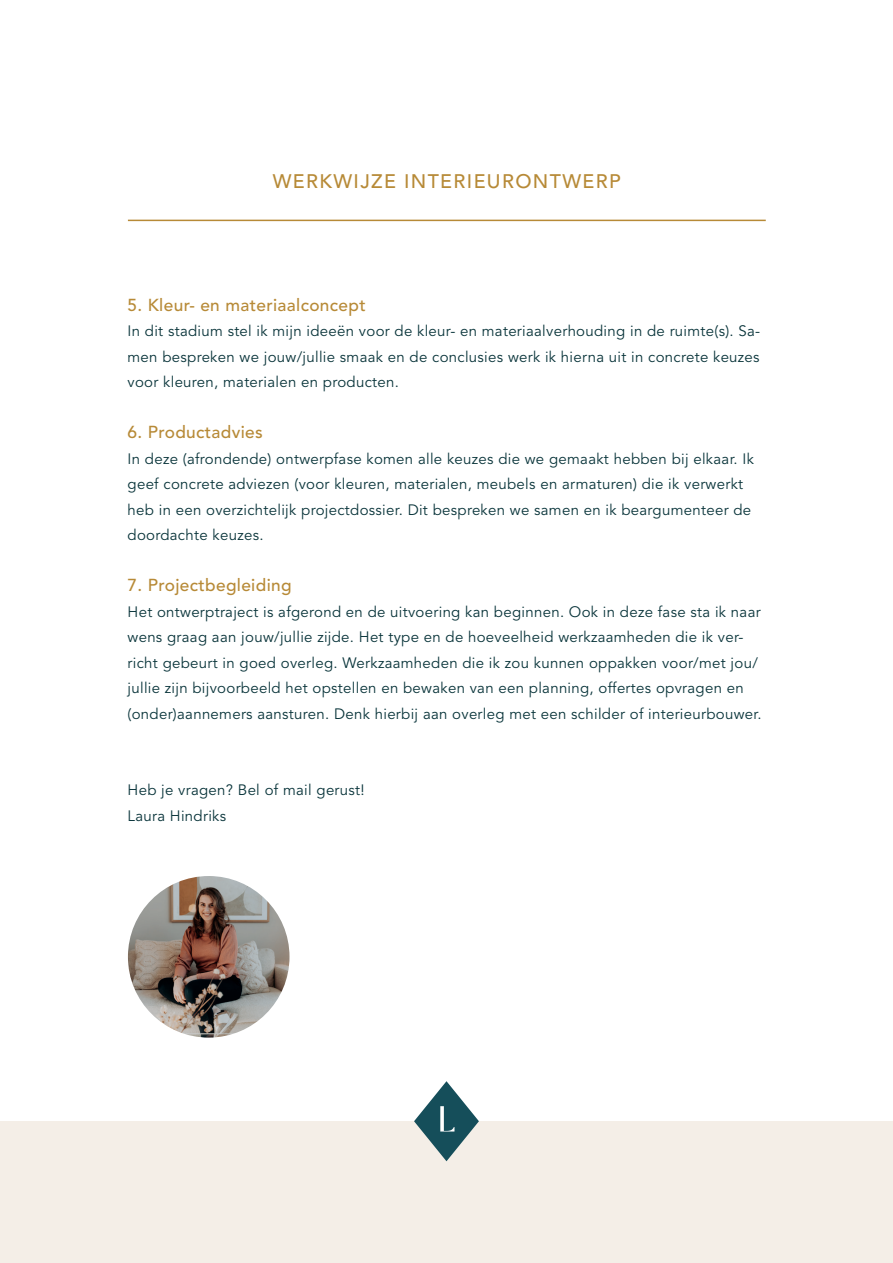
<style>
.page{position:relative;width:893px;height:1263px;background:#fff}
.page>*{position:absolute;margin:0;border:0;box-sizing:border-box;transform-origin:0 0}
.t1{font:500 19.5px "Avenir LT Std";letter-spacing:.07em;color:#b78a37}
.t2{font:500 17.25px "Avenir LT Std";letter-spacing:.02em;color:#b78a37}
.t3{font:15px/25.5px "Avenir LT Std";letter-spacing:.02em;color:#0a353b}
</style>
<div class="page">
<div style="left:0;top:1121px;width:893px;height:142px;background:#f4eee7"></div>
<svg style="left:414px;top:1081px;width:65px;height:80px"></svg>
<hr style="left:128px;top:220px;width:638px;height:1px;background:#b78a37">
<img style="left:128px;top:876px;width:161px;height:161px;border-radius:81px">
<h1 class="t1" style="left:273px;top:170px;width:349px">WERKWIJZE INTERIEURONTWERP</h1>
<p class="t2" style="left:128px;top:295px;width:240px">5. Kleur- en materiaalconcept</p>
<p class="t3" style="left:128px;top:319px;width:634px;text-align:justify">In dit stadium stel ik mijn ideeën voor de kleur- en materiaalverhouding in de ruimte(s). Sa&shy;men bespreken we jouw/jullie smaak en de conclusies werk ik hierna uit in concrete keuzes voor kleuren, materialen en producten.</p>
<p class="t2" style="left:128px;top:422px;width:137px">6. Productadvies</p>
<p class="t3" style="left:128px;top:446px;width:628px">In deze (afrondende) ontwerpfase komen alle keuzes die we gemaakt hebben bij elkaar. Ik geef concrete adviezen (voor kleuren, materialen, meubels en armaturen) die ik verwerkt heb in een overzichtelijk projectdossier. Dit bespreken we samen en ik beargumenteer de doordachte keuzes.</p>
<p class="t2" style="left:128px;top:575px;width:166px">7. Projectbegleiding</p>
<p class="t3" style="left:128px;top:599px;width:635px">Het ontwerptraject is afgerond en de uitvoering kan beginnen. Ook in deze fase sta ik naar wens graag aan jouw/jullie zijde. Het type en de hoeveelheid werkzaamheden die ik ver&shy;richt gebeurt in goed overleg. Werkzaamheden die ik zou kunnen oppakken voor/met jou/ jullie zijn bijvoorbeeld het opstellen en bewaken van een planning, offertes opvragen en (onder)aannemers aansturen. Denk hierbij aan overleg met een schilder of interieurbouwer.</p>
<p class="t3" style="left:128px;top:778px;width:239px">Heb je vragen? Bel of mail gerust!<br>Laura Hindriks</p>
</div>
